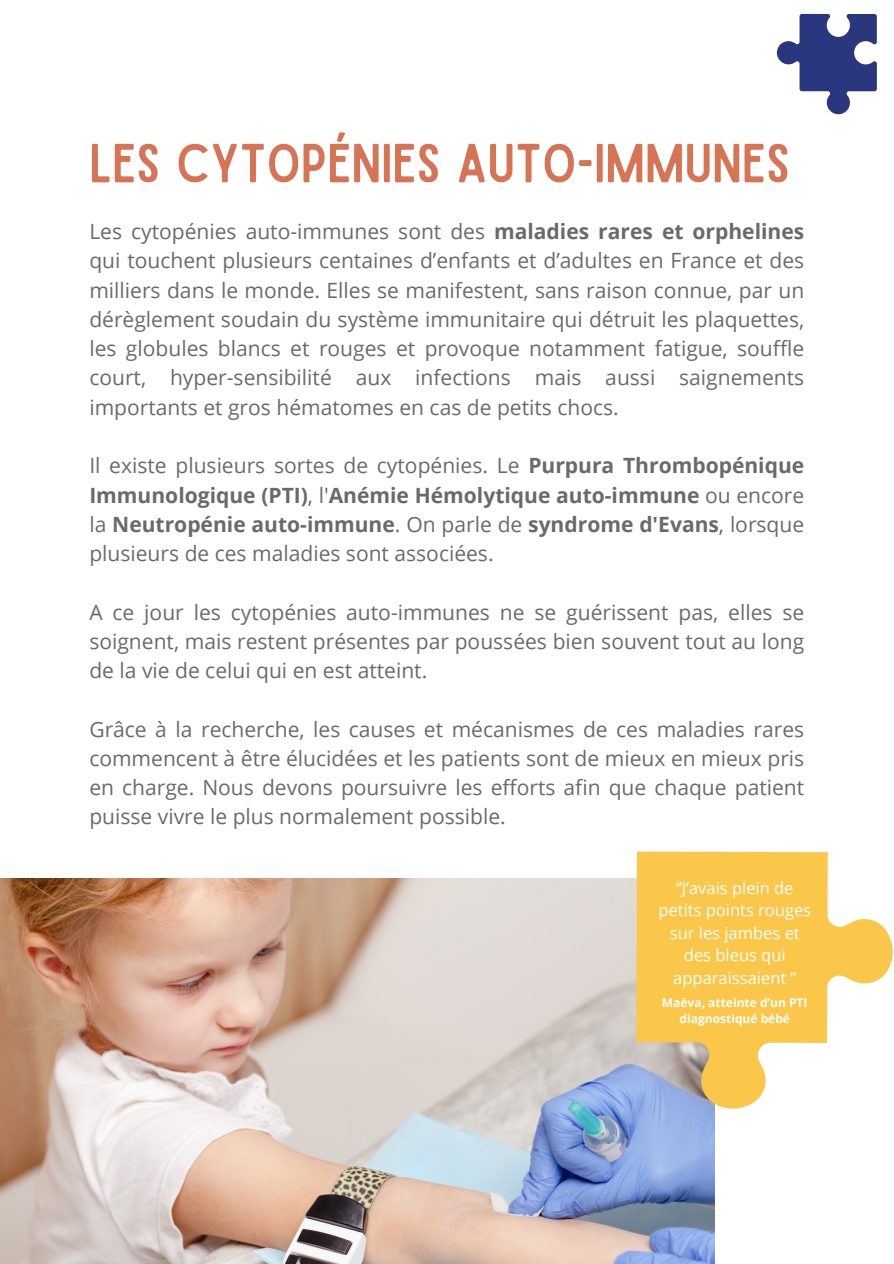
<style>
.page{position:relative;width:894px;height:1264px;background:#fff}
.page>*{position:absolute;margin:0;border:0;box-sizing:border-box;transform-origin:0 0}
.t1{font:52.5px "Sailors";color:#d77456}
.t2{font:21px/29.2px "Open Sans";color:#6a6a6a;text-align:justify}
.t3{font:16.5px/22.5px "Open Sans";color:#fff;text-align:center}
.t4{font:700 12px/16px "Open Sans";color:#fff;text-align:center}
.s1{font-weight:700}
</style>
<div class="page">
<img style="left:0;top:878px;width:714px;height:385px">
<svg style="left:776px;top:14px;width:100px;height:101px"></svg>
<svg style="left:636px;top:851px;width:257px;height:258px;fill:#fac74a"></svg>
<h1 class="t1" style="left:89px;top:144px;width:702px">LES CYTOPÉNIES AUTO-IMMUNES</h1>
<h2 class="t2" style="left:89px;top:216px;width:716px">Les cytopénies auto-immunes sont des <span class="s1">maladies rares et orphelines </span>qui touchent plusieurs centaines d’enfants et d’adultes en France et des milliers dans le monde. Elles se manifestent, sans raison connue, par un dérèglement soudain du système immunitaire qui détruit les plaquettes, les globules blancs et rouges et provoque notamment fatigue, souffle court, hyper-sensibilité aux infections mais aussi saignements importants et gros hématomes en cas de petits chocs.</h2>
<h2 class="t2" style="left:89px;top:450px;width:716px">Il existe plusieurs sortes de cytopénies. Le <span class="s1">Purpura Thrombopénique Immunologique (PTI)</span>, l'<span class="s1">Anémie Hémolytique auto-immune</span> ou encore la <span class="s1">Neutropénie auto-immune</span>. On parle de <span class="s1">syndrome d'Evans</span>, lorsque plusieurs de ces maladies sont associées.</h2>
<h2 class="t2" style="left:89px;top:596px;width:716px">A ce jour les cytopénies auto-immunes ne se guérissent pas, elles se soignent, mais restent présentes par poussées bien souvent tout au long de la vie de celui qui en est atteint.</h2>
<h2 class="t2" style="left:89px;top:713px;width:716px">Grâce à la recherche, les causes et mécanismes de ces maladies rares commencent à être élucidées et les patients sont de mieux en mieux pris en charge. Nous devons poursuivre les efforts afin que chaque patient puisse vivre le plus normalement possible.</h2>
<p class="t3" style="left:658px;top:876px;width:154px">“J’avais plein de petits points rouges sur les jambes et des bleus qui apparaissaient ”</p>
<h3 class="t4" style="left:661px;top:994px;width:147px">Maëva, atteinte d’un PTI diagnostiqué bébé</h3>
</div>
